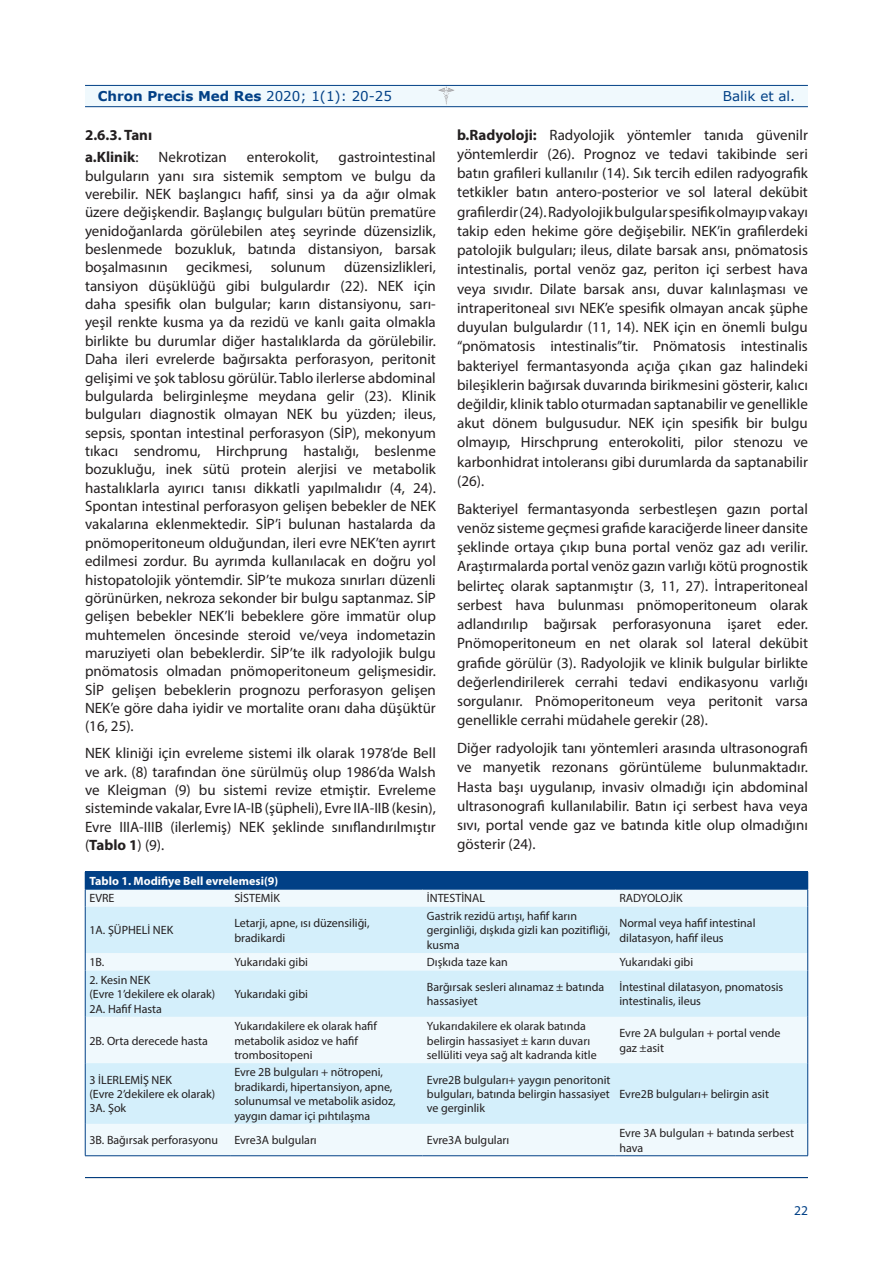
<style>
.page{position:relative;width:893px;height:1263px;background:#fff}
.page>*{position:absolute;margin:0;border:0;box-sizing:border-box;transform-origin:0 0}
.Ana_Metin{font:15px/18.3px "Myriad Pro";color:#231f20;text-align:justify}
.Ara_başlıklar{font:700 15px "Myriad Pro";color:#231f20}
.Ana_Metin-2{font:700 15px "Myriad Pro";color:#231f20}
.t1{font:700 13.5px "Verdana";color:#014086}
.t2{font:13.5px "Verdana";color:#014086}
.t3{font:13.5px "Myriad Pro";color:#014086}
.Tablo_Metni{font:12px/14.4px "Myriad Pro";color:#231f20}
.Tablo_Başlık{font:700 12px "Myriad Pro";color:#fff}
.s1{font-weight:400}
.s2{font-weight:700}
</style>
<div class="page">
<div style="left:85px;top:86px;width:723px;height:20px;background:#f0f9fd"></div>
<hr style="left:85px;top:85px;width:723px;height:1px;background:#014086">
<hr style="left:85px;top:106px;width:723px;height:1px;background:#014086">
<hr style="left:85px;top:1177px;width:723px;height:1px;background:#014086">
<img style="left:438px;top:86px;width:17px;height:19px">
<div style="left:85px;top:872px;width:723px;height:17px;background:#014086"></div>
<div style="left:86px;top:890px;width:721px;height:265px;background:#f0f9fd"></div>
<svg style="left:86px;top:907px;width:721px;height:217px;fill:#d4effb"></svg>
<hr style="left:85px;top:871px;width:145px;height:1px;background:#014086">
<hr style="left:230px;top:871px;width:193px;height:1px;background:#014086">
<hr style="left:423px;top:871px;width:192px;height:1px;background:#014086">
<hr style="left:615px;top:871px;width:193px;height:1px;background:#014086">
<hr style="left:85px;top:889px;width:145px;height:1px;background:#014086">
<svg style="left:85px;top:889px;width:1px;height:18px"></svg>
<hr style="left:230px;top:889px;width:193px;height:1px;background:#014086">
<hr style="left:423px;top:889px;width:192px;height:1px;background:#014086">
<hr style="left:615px;top:889px;width:193px;height:1px;background:#014086">
<svg style="left:807px;top:889px;width:1px;height:18px"></svg>
<hr style="left:85px;top:907px;width:1px;height:46px;background:#014086">
<hr style="left:807px;top:907px;width:1px;height:46px;background:#014086">
<svg style="left:85px;top:953px;width:1px;height:17px"></svg>
<svg style="left:807px;top:953px;width:1px;height:17px"></svg>
<hr style="left:85px;top:970px;width:1px;height:47px;background:#014086">
<hr style="left:807px;top:970px;width:1px;height:47px;background:#014086">
<hr style="left:85px;top:1017px;width:1px;height:46px;background:#014086">
<hr style="left:807px;top:1017px;width:1px;height:46px;background:#014086">
<hr style="left:85px;top:1063px;width:1px;height:61px;background:#014086">
<hr style="left:807px;top:1063px;width:1px;height:61px;background:#014086">
<hr style="left:85px;top:1124px;width:1px;height:31px;background:#014086">
<hr style="left:807px;top:1124px;width:1px;height:31px;background:#014086">
<hr style="left:85px;top:1155px;width:145px;height:1px;background:#014086">
<hr style="left:230px;top:1155px;width:193px;height:1px;background:#014086">
<hr style="left:423px;top:1155px;width:192px;height:1px;background:#014086">
<hr style="left:615px;top:1155px;width:193px;height:1px;background:#014086">
<p class="t1" style="left:98px;top:87px;width:296px">Chron Precis Med Res <span class="s1">2020; 1(1): 20-25</span></p>
<p class="t2" style="left:723px;top:87px;width:74px">Balik et al.</p>
<p class="Ara_başlıklar" style="left:85px;top:125px;width:69px">2.6.3. Tanı</p>
<p class="Ana_Metin-2" style="left:85px;top:147px;width:55px">a.Klinik<span class="s1">:</span></p>
<p class="Ana_Metin" style="left:159px;top:148px;width:70px">Nekrotizan</p>
<p class="Ana_Metin" style="left:247px;top:148px;width:73px">enterokolit,</p>
<p class="Ana_Metin" style="left:457px;top:125px;width:352px;line-height:19.2px"><span class="s2">b.Radyoloji:</span> Radyolojik yöntemler tanıda güvenilr yöntemlerdir (26). Prognoz ve tedavi takibinde seri batın grafileri kullanılır (14). Sık tercih edilen radyografik tetkikler batın antero-posterior ve sol lateral dekübit grafilerdir (24). Radyolojik bulgular spesifik olmayıp vakayı takip eden hekime göre değişebilir. NEK’in grafilerdeki patolojik bulguları; ileus, dilate barsak ansı, pnömatosis intestinalis, portal venöz gaz, periton içi serbest hava veya sıvıdır. Dilate barsak ansı, duvar kalınlaşması ve intraperitoneal sıvı NEK’e spesifik olmayan ancak şüphe duyulan bulgulardır (11, 14). NEK için en önemli bulgu “pnömatosis intestinalis”tir. Pnömatosis intestinalis bakteriyel fermantasyonda açığa çıkan gaz halindeki bileşiklerin bağırsak duvarında birikmesini gösterir, kalıcı değildir, klinik tablo oturmadan saptanabilir ve genellikle akut dönem bulgusudur. NEK için spesifik bir bulgu olmayıp, Hirschprung enterokoliti, pilor stenozu ve karbonhidrat intoleransı gibi durumlarda da saptanabilir (26).</p>
<p class="Ana_Metin" style="left:457px;top:499px;width:352px;line-height:19.2px">Bakteriyel fermantasyonda serbestleşen gazın portal venöz sisteme geçmesi grafide karaciğerde lineer dansite şeklinde ortaya çıkıp buna portal venöz gaz adı verilir.<br>Araştırmalarda portal venöz gazın varlığı kötü prognostik belirteç olarak saptanmıştır (3, 11, 27). İntraperitoneal serbest hava bulunması pnömoperitoneum olarak adlandırılıp bağırsak perforasyonuna işaret eder.<br>Pnömoperitoneum en net olarak sol lateral dekübit grafide görülür (3). Radyolojik ve klinik bulgular birlikte değerlendirilerek cerrahi tedavi endikasyonu varlığı sorgulanır. Pnömoperitoneum veya peritonit varsa genellikle cerrahi müdahele gerekir (28).</p>
<p class="Ana_Metin" style="left:457px;top:738px;width:352px;line-height:19.2px">Diğer radyolojik tanı yöntemleri arasında ultrasonografi ve manyetik rezonans görüntüleme bulunmaktadır.<br>Hasta başı uygulanıp, invasiv olmadığı için abdominal ultrasonografi kullanılabilir. Batın içi serbest hava veya sıvı, portal vende gaz ve batında kitle olup olmadığını gösterir (24).</p>
<p class="Ana_Metin" style="left:85px;top:148px;width:352px;text-indent:254px">gastrointestinal bulguların yanı sıra sistemik semptom ve bulgu da verebilir. NEK başlangıcı hafif, sinsi ya da ağır olmak üzere değişkendir. Başlangıç bulguları bütün prematüre yenidoğanlarda görülebilen ateş seyrinde düzensizlik, beslenmede bozukluk, batında distansiyon, barsak boşalmasının gecikmesi, solunum düzensizlikleri, tansiyon düşüklüğü gibi bulgulardır (22). NEK için daha spesifik olan bulgular; karın distansiyonu, sarı&shy;yeşil renkte kusma ya da rezidü ve kanlı gaita olmakla birlikte bu durumlar diğer hastalıklarda da görülebilir.<br>Daha ileri evrelerde bağırsakta perforasyon, peritonit gelişimi ve şok tablosu görülür. Tablo ilerlerse abdominal bulgularda belirginleşme meydana gelir (23). Klinik bulguları diagnostik olmayan NEK bu yüzden; ileus, sepsis, spontan intestinal perforasyon (SİP), mekonyum tıkacı sendromu, Hirchprung hastalığı, beslenme bozukluğu, inek sütü protein alerjisi ve metabolik hastalıklarla ayırıcı tanısı dikkatli yapılmalıdır (4, 24).<br>Spontan intestinal perforasyon gelişen bebekler de NEK vakalarına eklenmektedir. SİP’i bulunan hastalarda da pnömoperitoneum olduğundan, ileri evre NEK’ten ayrırt edilmesi zordur. Bu ayrımda kullanılacak en doğru yol histopatolojik yöntemdir. SİP’te mukoza sınırları düzenli görünürken, nekroza sekonder bir bulgu saptanmaz. SİP gelişen bebekler NEK’li bebeklere göre immatür olup muhtemelen öncesinde steroid ve/veya indometazin maruziyeti olan bebeklerdir. SİP’te ilk radyolojik bulgu pnömatosis olmadan pnömoperitoneum gelişmesidir.<br>SİP gelişen bebeklerin prognozu perforasyon gelişen NEK’e göre daha iyidir ve mortalite oranı daha düşüktür (16, 25).</p>
<p class="Ana_Metin" style="left:85px;top:744px;width:352px">NEK kliniği için evreleme sistemi ilk olarak 1978’de Bell ve ark. (8) tarafından öne sürülmüş olup 1986’da Walsh ve Kleigman (9) bu sistemi revize etmiştir. Evreleme sisteminde vakalar, Evre IA-IB (şüpheli), Evre IIA-IIB (kesin), Evre IIIA-IIIB (ilerlemiş) NEK şeklinde sınıflandırılmıştır (<span class="s2">Tablo 1</span>) (9).</p>
<p class="Tablo_Başlık" style="left:89px;top:873px;width:190px">Tablo 1. Modifiye Bell evrelemesi(9)</p>
<p class="Tablo_Metni" style="left:89px;top:891px;width:27px">EVRE</p>
<p class="Tablo_Metni" style="left:234px;top:891px;width:47px">SİSTEMİK</p>
<p class="Tablo_Metni" style="left:427px;top:891px;width:60px">İNTESTİNAL</p>
<p class="Tablo_Metni" style="left:619px;top:891px;width:65px">RADYOLOJİK</p>
<p class="Tablo_Metni" style="left:89px;top:923px;width:85px">1A. ŞÜPHELİ NEK</p>
<p class="Tablo_Metni" style="left:234px;top:916px;width:137px">Letarji, apne, ısı düzensiliği, bradikardi</p>
<p class="Tablo_Metni" style="left:427px;top:908px;width:185px">Gastrik rezidü artışı, hafif karın gerginliği, dışkıda gizli kan pozitifliği, kusma</p>
<p class="Tablo_Metni" style="left:619px;top:916px;width:138px">Normal veya hafif intestinal dilatasyon, hafif ileus</p>
<p class="Tablo_Metni" style="left:89px;top:955px;width:16px">1B.</p>
<p class="Tablo_Metni" style="left:234px;top:955px;width:75px">Yukarıdaki gibi</p>
<p class="Tablo_Metni" style="left:427px;top:955px;width:82px">Dışkıda taze kan</p>
<p class="Tablo_Metni" style="left:619px;top:955px;width:75px">Yukarıdaki gibi</p>
<p class="Tablo_Metni" style="left:89px;top:972px;width:62px">2. Kesin NEK</p>
<p class="Tablo_Metni" style="left:89px;top:987px;width:127px">(Evre 1’dekilere ek olarak)</p>
<p class="Tablo_Metni" style="left:89px;top:1001px;width:74px">2A. Hafif Hasta</p>
<p class="Tablo_Metni" style="left:234px;top:987px;width:75px">Yukarıdaki gibi</p>
<p class="Tablo_Metni" style="left:427px;top:979px;width:179px">Barğırsak sesleri alınamaz ± batında hassasiyet</p>
<p class="Tablo_Metni" style="left:619px;top:979px;width:165px">İntestinal dilatasyon, pnomatosis intestinalis, ileus</p>
<p class="Tablo_Metni" style="left:89px;top:1033px;width:120px">2B. Orta derecede hasta</p>
<p class="Tablo_Metni" style="left:89px;top:1072px;width:84px">3 İLERLEMİŞ NEK</p>
<p class="Tablo_Metni" style="left:89px;top:1086px;width:127px">(Evre 2’dekilere ek olarak)</p>
<p class="Tablo_Metni" style="left:89px;top:1101px;width:38px">3A. Şok</p>
<p class="Tablo_Metni" style="left:234px;top:1019px;width:144px">Yukarıdakilere ek olarak hafif metabolik asidoz ve hafif trombositopeni</p>
<p class="Tablo_Metni" style="left:427px;top:1019px;width:171px">Yukarıdakilere ek olarak batında belirgin hassasiyet ± karın duvarı sellüliti veya sağ alt kadranda kitle</p>
<p class="Tablo_Metni" style="left:619px;top:1026px;width:163px">Evre 2A bulguları + portal vende gaz ±asit</p>
<p class="Tablo_Metni" style="left:234px;top:1065px;width:163px">Evre 2B bulguları + nötropeni, bradikardi, hipertansiyon, apne, solunumsal ve metabolik asidoz, yaygın damar içi pıhtılaşma</p>
<p class="Tablo_Metni" style="left:427px;top:1072px;width:185px;text-align:justify">Evre2B bulguları+ yaygın penoritonit bulguları, batında belirgin hassasiyet ve gerginlik</p>
<p class="Tablo_Metni" style="left:619px;top:1086px;width:151px">Evre2B bulguları+ belirgin asit</p>
<p class="Tablo_Metni" style="left:89px;top:1133px;width:130px">3B. Bağırsak perforasyonu</p>
<p class="Tablo_Metni" style="left:234px;top:1133px;width:84px">Evre3A bulguları</p>
<p class="Tablo_Metni" style="left:427px;top:1133px;width:84px">Evre3A bulguları</p>
<p class="Tablo_Metni" style="left:619px;top:1126px;width:176px">Evre 3A bulguları + batında serbest hava</p>
<p class="t3" style="left:794px;top:1202px;width:15px">22</p>
</div>
